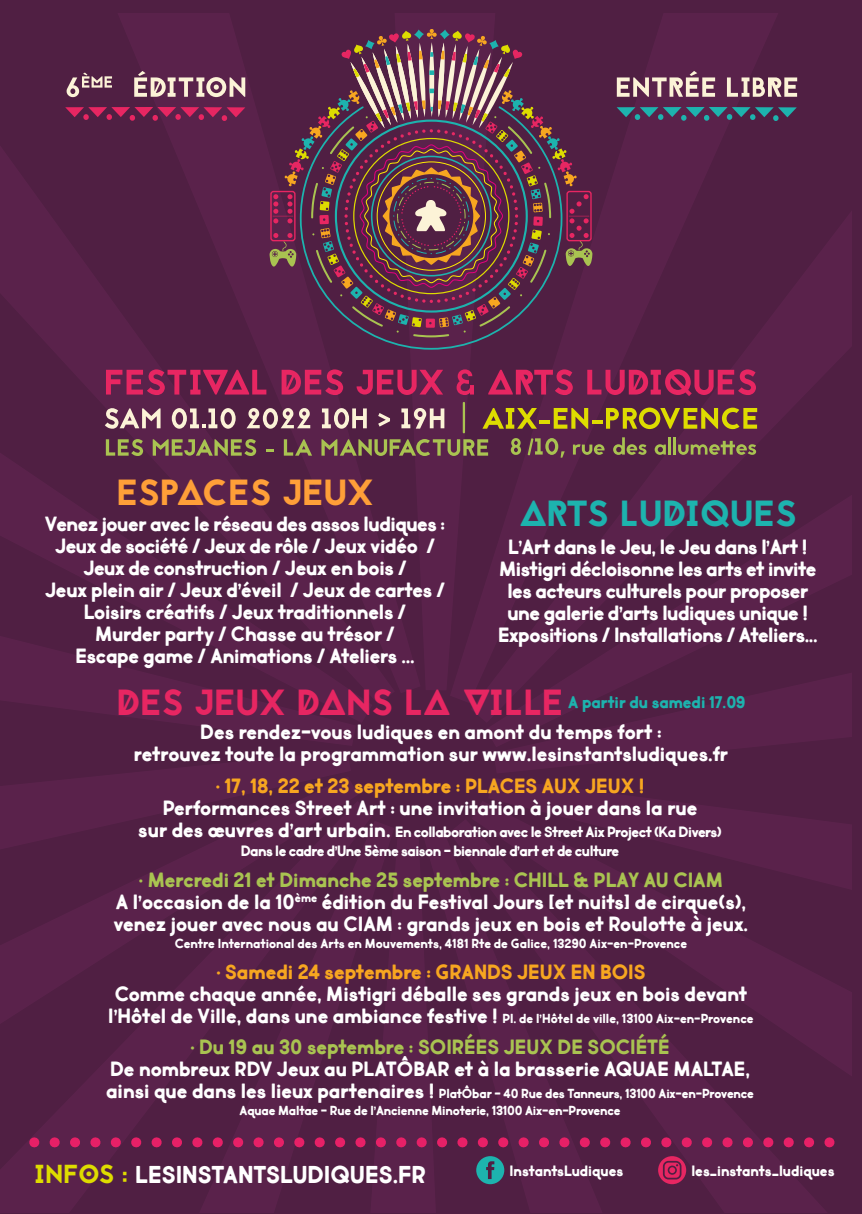
<style>
.page{position:relative;width:862px;height:1214px;background:#fff}
.page>*{position:absolute;margin:0;border:0;box-sizing:border-box;transform-origin:0 0}
.t1{font:36.2px "Jaapokkienchance";color:#1db3ae}
.t2{font:36.2px "Jaapokkienchance";color:#ff9f38}
.t3{font:700 26px "Market Fresh";color:#fff}
.t4{font:700 22px/22px "Market Fresh";letter-spacing:-.01em;color:#fff;text-align:center}
.t5{font:700 22px "Market Fresh";color:#f7a620}
.t6{font:700 22px "Market Fresh";color:#a9c351}
.t7{font:700 18px "Market Fresh";color:#1db3ae}
.t8{font:700 16px/19.2px "Market Fresh";letter-spacing:-.03em;color:#fff;text-align:center}
.t9{font:700 16px "Market Fresh";color:#fff}
.t10{font:700 14px/16.8px "Market Fresh";letter-spacing:-.01em;color:#fff;text-align:center}
.s1{font-family:"Jaapokkienchance";font-weight:400;font-size:36.2px;color:#e72662}
.s2{font-size:22px}
.s3{color:#a9c351}
.s4{font-family:"Jaapokkienchance";font-weight:400;color:#dedc00}
</style>
<div class="page">
<div style="left:0;top:0;width:862px;height:1213px;background:#501f43"></div>
<svg style="left:65px;top:107px;width:180px;height:14px"></svg>
<svg style="left:67px;top:72px;width:45px;height:25px"></svg>
<svg style="left:134px;top:71px;width:111px;height:26px"></svg>
<svg style="left:617px;top:107px;width:180px;height:14px"></svg>
<svg style="left:617px;top:71px;width:98px;height:26px"></svg>
<svg style="left:727px;top:77px;width:70px;height:20px"></svg>
<svg style="left:476px;top:1156px;width:28px;height:27px"></svg>
<svg style="left:658px;top:1156px;width:28px;height:27px"></svg>
<svg style="left:55px;top:1137px;width:760px;height:10px"></svg>
<svg style="left:375px;top:337px;width:112px;height:13px"></svg>
<svg style="left:270px;top:29px;width:322px;height:299px"></svg>
<svg style="left:365px;top:40px;width:9px;height:9px"></svg>
<svg style="left:106px;top:369px;width:160px;height:26px"></svg>
<svg style="left:282px;top:369px;width:61px;height:26px"></svg>
<svg style="left:356px;top:370px;width:87px;height:25px"></svg>
<svg style="left:456px;top:369px;width:18px;height:26px"></svg>
<svg style="left:488px;top:369px;width:85px;height:26px"></svg>
<svg style="left:587px;top:369px;width:169px;height:27px"></svg>
<svg style="left:106px;top:439px;width:37px;height:17px"></svg>
<svg style="left:153px;top:439px;width:103px;height:17px"></svg>
<svg style="left:266px;top:449px;width:8px;height:2px"></svg>
<svg style="left:284px;top:439px;width:28px;height:16px"></svg>
<svg style="left:321px;top:439px;width:167px;height:17px"></svg>
<svg style="left:511px;top:438px;width:10px;height:17px"></svg>
<svg style="left:573px;top:444px;width:31px;height:11px"></svg>
<svg style="left:613px;top:437px;width:33px;height:18px"></svg>
<svg style="left:654px;top:444px;width:12px;height:11px"></svg>
<hr style="left:668px;top:437px;width:3px;height:17px;background:#a9c351">
<hr style="left:673px;top:437px;width:3px;height:17px;background:#a9c351">
<svg style="left:678px;top:441px;width:78px;height:14px"></svg>
<svg style="left:527px;top:438px;width:38px;height:19px"></svg>
<hr style="left:463px;top:402px;width:2px;height:31px;background:#a9c351">
<svg style="left:482px;top:407px;width:275px;height:22px"></svg>
<svg style="left:105px;top:408px;width:56px;height:20px"></svg>
<svg style="left:172px;top:408px;width:64px;height:20px"></svg>
<svg style="left:246px;top:408px;width:64px;height:20px"></svg>
<svg style="left:322px;top:408px;width:45px;height:20px"></svg>
<svg style="left:378px;top:413px;width:12px;height:13px"></svg>
<svg style="left:401px;top:408px;width:43px;height:20px"></svg>
<h1 class="t2" style="left:116px;top:467px;width:259px">ESPACES JEUX</h1>
<p class="t4" style="left:45px;top:513px;width:402px">Venez jouer avec le réseau des assos ludiques :<br>Jeux de société / Jeux de rôle / Jeux vidéo / Jeux de construction / Jeux en bois /<br>Jeux plein air / Jeux d’éveil / Jeux de cartes / Loisirs créatifs / Jeux traditionnels /<br>Murder party / Chasse au trésor /<br>Escape game / Animations / Ateliers ...</p>
<h1 class="t1" style="left:519px;top:488px;width:280px">ARTS LUDIQUES</h1>
<p class="t4" style="left:498px;top:536px;width:321px">L’Art dans le Jeu, le Jeu dans l’Art !<br>Mistigri décloisonne les arts et invite les acteurs culturels pour proposer une galerie d’arts ludiques unique !<br>Expositions / Installations / Ateliers...</p>
<p class="t7" style="left:116px;top:691px;width:630px"><span class="s1">DES JEUX DANS LA VILLE</span> A partir du samedi 17.09</p>
<p class="t4" style="left:134px;top:721px;width:596px">Des rendez-vous ludiques en amont du temps fort :<br>retrouvez toute la programmation sur www.lesinstantsludiques.fr</p>
<p class="t5" style="left:216px;top:771px;width:430px">• 17, 18, 22 et 23 septembre : PLACES AUX JEUX !</p>
<p class="t4" style="left:163px;top:796px;width:536px">Performances Street Art : une invitation à jouer dans la rue</p>
<p class="t8" style="left:138px;top:822px;width:585px"><span class="s2">sur des œuvres d’art urbain.</span> En collaboration avec le Street Aix Project (Ka Divers)<br>Dans le cadre d’Une 5ème saison - biennale d’art et de culture</p>
<p class="t4" style="left:114px;top:869px;width:636px"><span class="s3">• Mercredi 21 et Dimanche 25 septembre : CHILL &amp; PLAY AU CIAM<br></span>A l’occasion de la 10<sup>ème</sup> édition du Festival Jours [et nuits] de cirque(s), venez jouer avec nous au CIAM : grands jeux en bois et Roulotte à jeux.</p>
<p class="t10" style="left:175px;top:934px;width:514px">Centre International des Arts en Mouvements, 4181 Rte de Galice, 13290 Aix-en-Provence</p>
<p class="t5" style="left:216px;top:957px;width:431px">• Samedi 24 septembre : GRANDS JEUX EN BOIS</p>
<p class="t4" style="left:115px;top:983px;width:634px">Comme chaque année, Mistigri déballe ses grands jeux en bois devant</p>
<p class="t10" style="left:108px;top:1010px;width:647px"><span class="s2">l’Hôtel de Ville, dans une ambiance festive !</span> Pl. de l’Hôtel de ville, 13100 Aix-en-Provence</p>
<p class="t6" style="left:190px;top:1032px;width:481px">• Du 19 au 30 septembre : SOIRÉES JEUX DE SOCIÉTÉ</p>
<p class="t4" style="left:110px;top:1058px;width:641px">De nombreux RDV Jeux au PLATÔBAR et à la brasserie AQUAE MALTAE,</p>
<p class="t10" style="left:106px;top:1085px;width:649px"><span class="s2">ainsi que dans les lieux partenaires !</span> PlatÔbar - 40 Rue des Tanneurs, 13100 Aix-en-Provence<br>Aquae Maltae - Rue de l’Ancienne Minoterie, 13100 Aix-en-Provence</p>
<p class="t3" style="left:34px;top:1157px;width:393px"><span class="s4">INFOS :</span> LESINSTANTSLUDIQUES.FR</p>
<p class="t9" style="left:509px;top:1160px;width:115px">InstantsLudiques</p>
<p class="t9" style="left:691px;top:1160px;width:145px">les_instants_ludiques</p>
</div>
